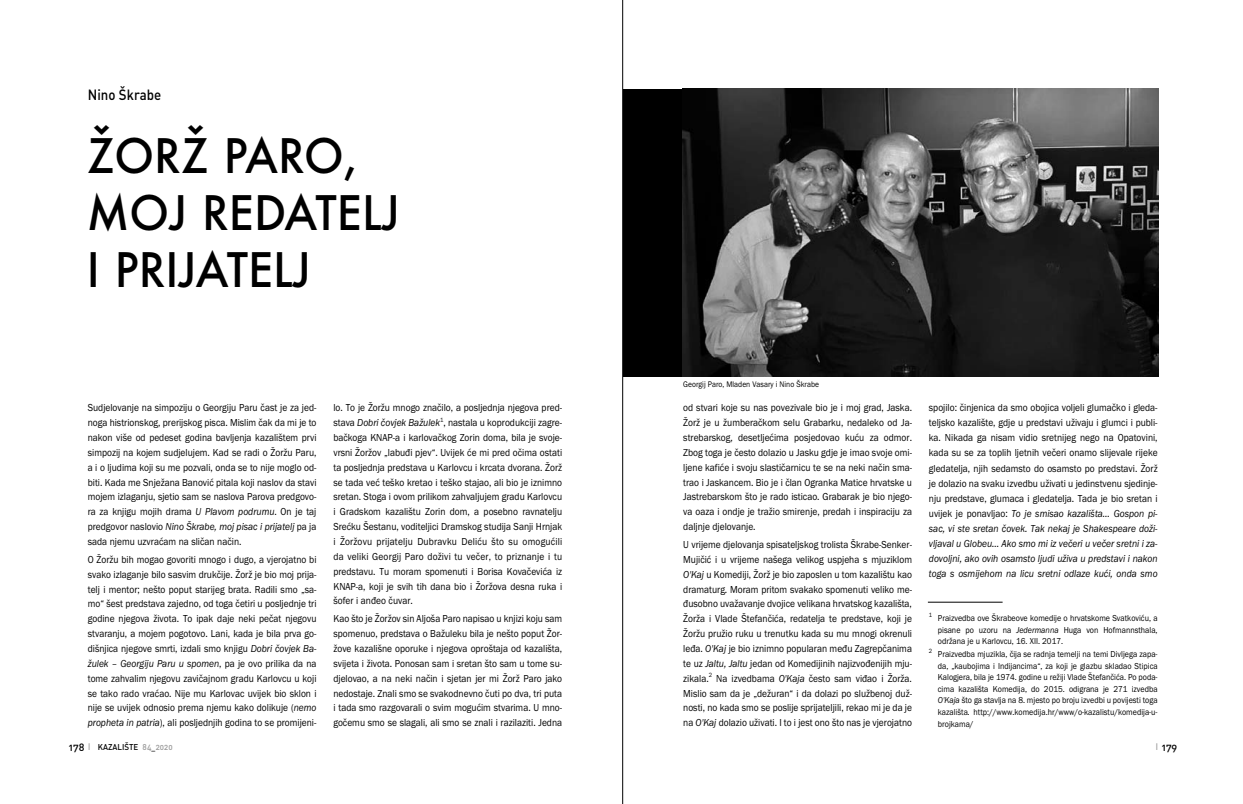
<style>
.page{position:relative;width:1243px;height:804px;background:#fff}
.page>*{position:absolute;margin:0;border:0;box-sizing:border-box;transform-origin:0 0}
.t1{font:500 46.2px/56.7px "Futura";color:#000;scale:.96 1}
.t2{font:14.7px "DIN Medium Rounded";color:#000;scale:.9 1}
.t3{font:10.5px/14.9px "Franklin Gothic";color:#000;text-align:justify;scale:.9 1}
.t4{font:10.5px "DIN Medium Rounded";color:#000}
.t5{font:8.85px/11.6px "Franklin Gothic";color:#000;text-align:justify;scale:.9 1}
.t6{font:8.4px "Franklin Gothic";color:#000;scale:.9 1}
.t7{font:8.4px "DIN Medium Rounded";color:#000;scale:.95 1}
.t8{font:6.3px "Franklin Gothic";color:#000;scale:.9 1}
.s1{font-style:italic}
.s2{font-size:10.5px}
.s3{font-size:9.45px;color:#969696}
.s4{color:#999}
</style>
<div class="page">
<hr style="left:622px;top:0;width:1px;height:803px;background:#000">
<div style="left:623px;top:89px;width:535px;height:287px;background:#000"></div>
<img style="left:682px;top:89px;width:476px;height:287px">
<hr style="left:928px;top:601px;width:74px;height:1px;background:#000">
<h2 class="t2" style="left:88px;top:89px;width:83px">Nino Škrabe</h2>
<h1 class="t1" style="left:87px;top:132px;width:328px">ŽORŽ PARO,<br>MOJ REDATELJ<br>I PRIJATELJ</h1>
<p class="t3" style="left:88px;top:401px;width:256px">Sudjelovanje na simpoziju o Georgiju Paru čast je za jed&shy;noga histrionskog, prerijskog pisca. Mislim čak da mi je to nakon više od pedeset godina bavljenja kazalištem prvi simpozij na kojem sudjelujem. Kad se radi o Žoržu Paru, a i o ljudima koji su me pozvali, onda se to nije moglo od - biti. Kada me Snježana Banović pitala koji naslov da stavi mojem izlaganju, sjetio sam se naslova Parova predgovo&shy;ra za knjigu mojih drama <span class="s1">U Plavom podrumu</span>. On je taj predgovor naslovio <span class="s1">Nino Škrabe, moj pisac i prijatelj</span> pa ja sada njemu uzvraćam na sličan način.</p>
<p class="t3" style="left:88px;top:552px;width:256px">O Žoržu bih mogao govoriti mnogo i dugo, a vjerojatno bi svako izlaganje bilo sasvim drukčije. Žorž je bio moj prija&shy;telj i mentor; nešto poput starijeg brata. Radili smo „sa - mo“ šest predstava zajedno, od toga četiri u posljednje tri godine njegova života. To ipak daje neki pečat njegovu stvaranju, a mojem pogotovo. Lani, kada je bila prva go - dišnjica njegove smrti, izdali smo knjigu <span class="s1">Dobri čovjek Ba - žu lek – Georgiju Paru u spomen</span>, pa je ovo prilika da na tome zahvalim njegovu zavičajnom gradu Karlovcu u koji se tako rado vraćao. Nije mu Karlovac uvijek bio sklon i nije se uvijek odnosio prema njemu kako dolikuje (<span class="s1">nemo propheta in patria</span>), ali posljednjih godina to se promijeni-</p>
<p class="t7" style="left:69px;top:743px;width:111px"><span class="s2">178</span> <span class="s3">I</span> KAZALIŠTE <span class="s4">84</span>_<span class="s4">2020</span></p>
<p class="t3" style="left:333px;top:401px;width:256px">lo. To je Žoržu mnogo značilo, a posljednja njegova pred&shy;stava <span class="s1">Dobri čovjek Bažulek</span><sup>1</sup>, nastala u koprodukciji zagre&shy;bačkoga KNAP-a i karlovačkog Zorin doma, bila je svoje&shy;vrsni Žoržov „labuđi pjev“. Uvijek će mi pred očima ostati ta posljednja predstava u Karlovcu i krcata dvorana. Žorž se tada već teško kretao i teško stajao, ali bio je iznimno sretan. Stoga i ovom prilikom zahvaljujem gradu Karlovcu i Gradskom kazalištu Zorin dom, a posebno ravnatelju Srećku Šestanu, voditeljici Dramskog studija Sanji Hrnjak i Žoržovu prijatelju Dubravku Deliću što su omogućili da veliki Georgij Paro doživi tu večer, to priznanje i tu predstavu. Tu moram spomenuti i Borisa Kovačevića iz KNAP-a, koji je svih tih dana bio i Žoržova desna ruka i šofer i anđeo čuvar.</p>
<p class="t3" style="left:333px;top:612px;width:256px">Kao što je Žoržov sin Aljoša Paro napisao u knjizi koju sam spomenuo, predstava o Bažuleku bila je nešto poput Žor&shy;žove kazališne oporuke i njegova oproštaja od kazališta, svijeta i života. Ponosan sam i sretan što sam u tome su - djelovao, a na neki način i sjetan jer mi Žorž Paro jako nedostaje. Znali smo se svakodnevno čuti po dva, tri puta i tada smo razgovarali o svim mogućim stvarima. U mno&shy;gočemu smo se slagali, ali smo se znali i razilaziti. Jedna</p>
<p class="t6" style="left:683px;top:381px;width:152px">Georgij Paro, Mladen Vasary i Nino Škrabe</p>
<p class="t3" style="left:683px;top:401px;width:256px">od stvari koje su nas povezivale bio je i moj grad, Jaska.<br>Žorž je u žumberačkom selu Grabarku, nedaleko od Ja - strebarskog, desetljećima posjedovao kuću za odmor.<br>Zbog toga je često dolazio u Jasku gdje je imao svoje omi&shy;ljene kafiće i svoju slastičarnicu te se na neki način sma&shy;trao i Jaskancem. Bio je i član Ogranka Matice hrvatske u Jastrebarskom što je rado isticao. Grabarak je bio njego&shy;va oaza i ondje je tražio smirenje, predah i inspiraciju za daljnje djelovanje.</p>
<p class="t3" style="left:683px;top:537px;width:256px">U vrijeme djelovanja spisateljskog trolista Škrabe-Senker-Mujičić i u vrijeme našega velikog uspjeha s mjuziklom <span class="s1">O'Kaj</span> u Komediji, Žorž je bio zaposlen u tom kazalištu kao dramaturg. Moram pritom svakako spomenuti veliko me - đusobno uvažavanje dvojice velikana hrvatskog kazališta, Žorža i Vlade Štefančića, redatelja te predstave, koji je Žoržu pružio ruku u trenutku kada su mu mnogi okrenuli leđa. <span class="s1">O'Kaj</span> je bio iznimno popularan među Zagrepčanima te uz <span class="s1">Jaltu, Jaltu</span> jedan od Komedijinih najizvođenijih mju&shy;zikala.<sup>2</sup> Na izvedbama <span class="s1">O'Kaja</span> često sam viđao i Žorža.<br>Mislio sam da je „dežuran“ i da dolazi po službenoj duž&shy;nosti, no kada smo se poslije sprijateljili, rekao mi je da je na <span class="s1">O'Kaj</span> dolazio uživati. I to i jest ono što nas je vjerojatno</p>
<p class="t3" style="left:929px;top:401px;width:256px">spojilo: činjenica da smo obojica voljeli glumačko i gleda&shy;teljsko kazalište, gdje u predstavi uživaju i glumci i publi&shy;ka. Nikada ga nisam vidio sretnijeg nego na Opatovini, kada su se za toplih ljetnih večeri onamo slijevale rijeke gledatelja, njih sedamsto do osamsto po predstavi. Žorž je dolazio na svaku izvedbu uživati u jedinstvenu sjedinje&shy;nju predstave, glumaca i gledatelja. Tada je bio sretan i uvijek je ponavljao: <span class="s1">To je smisao kazališta… Gospon pi - sac, vi ste sretan čovek. Tak nekaj je Shakespeare doži&shy;vljaval u Globeu… Ako smo mi iz večeri u večer sretni i za - dovoljni, ako ovih osamsto ljudi uživa u predstavi i nakon toga s osmijehom na licu sretni odlaze kući, onda smo</span></p>
<p class="t8" style="left:929px;top:612px;width:5px">1</p>
<p class="t5" style="left:938px;top:612px;width:246px">Praizvedba ove Škrabeove komedije o hrvatskome Svatkoviću, a pisane po uzoru na <span class="s1">Jedermanna</span> Huga von Hofmannsthala, održana je u Karlovcu, 16. XII. 2017.</p>
<p class="t8" style="left:929px;top:648px;width:5px">2</p>
<p class="t5" style="left:938px;top:649px;width:246px">Praizvedba mjuzikla, čija se radnja temelji na temi Divljega zapa&shy;da, „kaubojima i Indijancima“, za koji je glazbu skladao Stipica Kalogjera, bila je 1974. godine u režiji Vlade Štefančića. Po poda&shy;cima kazališta Komedija, do 2015. odigrana je 271 izvedba <span class="s1">O'Kaja</span> što ga stavlja na 8. mjesto po broju izvedbi u povijesti toga kazališta<span class="s1">.</span> http://www.komedija.hr/www/o-kazalistu/komedija-u&shy;brojkama/</p>
<p class="t4" style="left:1156px;top:743px;width:23px"><span class="s3">I</span> 179</p>
</div>
